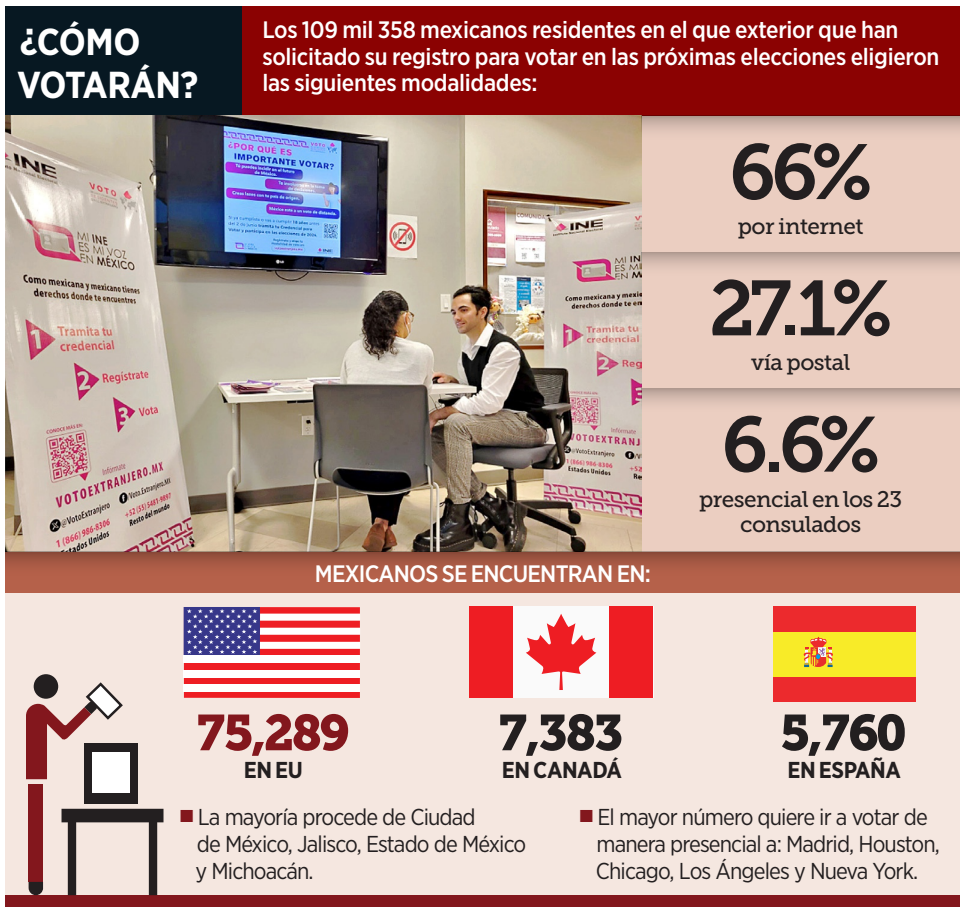
<style>
.page{position:relative;width:965px;height:916px;background:#fff}
.page>*{position:absolute;margin:0;border:0;box-sizing:border-box;transform-origin:0 0}
.t1{font:77.5px "Museo Slab 700";color:#231f20}
.t2{font:50px "Museo Slab 900";letter-spacing:-.045em;color:#231f20}
.t3{font:50px "Museo Slab 900";color:#83171d}
.t4{font:700 37.5px/42.5px "Gotham Narrow";letter-spacing:-.01em;color:#fff}
.t5{font:500 23.75px/26.2px "Gotham Narrow";letter-spacing:-.02em;color:#fff}
.t6{font:23px/27.2px "Gotham Narrow";letter-spacing:-.04em;color:#231f20}
.t7{font:700 23px "Gotham Narrow";letter-spacing:-.02em;color:#231f20}
.t8{font:22.5px/25px "Museo Slab 500";letter-spacing:-.025em;color:#231f20;text-align:center}
.s1{color:#83171d}
</style>
<div class="page">
<div style="left:5px;top:388px;width:955px;height:518px;background:#f5e7e0"></div>
<div style="left:5px;top:116px;width:955px;height:436px;background:#ebcec1"></div>
<div style="left:5px;top:552px;width:955px;height:41px;background:#b5614a"></div>
<div style="left:5px;top:7px;width:237px;height:109px;background:#071822"></div>
<div style="left:242px;top:7px;width:718px;height:109px;background:#8b0202"></div>
<div style="left:184px;top:607px;width:176px;height:91px;background:#ee1d23"></div>
<div style="left:184px;top:607px;width:76px;height:49px;background:#37378a"></div>
<div style="left:260px;top:614px;width:100px;height:7px;background:#fff"></div>
<div style="left:260px;top:628px;width:100px;height:7px;background:#fff"></div>
<div style="left:260px;top:642px;width:100px;height:7px;background:#fff"></div>
<div style="left:184px;top:656px;width:176px;height:7px;background:#fff"></div>
<div style="left:184px;top:670px;width:176px;height:7px;background:#fff"></div>
<div style="left:184px;top:684px;width:176px;height:7px;background:#fff"></div>
<svg style="left:187px;top:609px;width:70px;height:45px"></svg>
<div style="left:470px;top:606px;width:183px;height:92px;background:#fafafa"></div>
<div style="left:469px;top:606px;width:44px;height:92px;background:#ee1d23"></div>
<div style="left:610px;top:606px;width:43px;height:92px;background:#ee1d23"></div>
<svg style="left:526px;top:614px;width:70px;height:76px"></svg>
<div style="left:774px;top:677px;width:142px;height:25px;background:#ec2a2d"></div>
<div style="left:774px;top:607px;width:142px;height:25px;background:#ec2a2d"></div>
<div style="left:774px;top:632px;width:142px;height:45px;background:#f8eb28"></div>
<svg style="left:804px;top:637px;width:29px;height:30px"></svg>
<div style="left:5px;top:895px;width:955px;height:11px;background:#83171d"></div>
<div style="left:84px;top:743px;width:54px;height:61px;background:#231f20"></div>
<div style="left:92px;top:752px;width:38px;height:41px;background:#fff"></div>
<div style="left:29px;top:784px;width:14px;height:98px;background:#83171d"></div>
<svg style="left:29px;top:882px;width:14px;height:13px"></svg>
<svg style="left:26px;top:681px;width:97px;height:98px"></svg>
<svg style="left:62px;top:809px;width:101px;height:86px"></svg>
<div style="left:34px;top:674px;width:24px;height:25px;background:#231f20;border-radius:50%"></div>
<img style="left:5px;top:116px;width:637px;height:436px">
<svg style="left:642px;top:116px;width:318px;height:15px"></svg>
<svg style="left:642px;top:252px;width:318px;height:15px"></svg>
<svg style="left:642px;top:388px;width:318px;height:16px"></svg>
<svg style="left:5px;top:552px;width:955px;height:14px"></svg>
<h3 class="t4" style="left:17px;top:20px;width:183px">¿CÓMO<br>VOTARÁN?</h3>
<p class="t5" style="left:262px;top:17px;width:679px">Los 109 mil 358 mexicanos residentes en el que exterior que han solicitado su registro para votar en las próximas elecciones eligieron las siguientes modalidades:</p>
<h1 class="t1" style="left:729px;top:128px;width:145px">66%</h1>
<p class="t8" style="left:738px;top:214px;width:127px">por internet</p>
<h1 class="t1" style="left:709px;top:265px;width:185px">27.1%</h1>
<p class="t8" style="left:751px;top:350px;width:101px">vía postal</p>
<p class="t5" style="left:315px;top:560px;width:337px">mexicanos se encuentran en:</p>
<h1 class="t1" style="left:721px;top:401px;width:160px">6.6%</h1>
<p class="t8" style="left:699px;top:486px;width:205px">presencial en los 23 consulados</p>
<h2 class="t3" style="left:196px;top:704px;width:155px">75,289</h2>
<p class="t7" style="left:244px;top:755px;width:61px">EN EU</p>
<h2 class="t2" style="left:498px;top:704px;width:128px">7,383</h2>
<p class="t7" style="left:502px;top:755px;width:122px">EN CANADÁ</p>
<h2 class="t2" style="left:780px;top:704px;width:128px">5,760</h2>
<p class="t7" style="left:787px;top:755px;width:115px">EN ESPAÑA</p>
<p class="t6" style="left:196px;top:802px;width:332px;text-indent:-15px"><span class="s1">■</span> La mayoría procede de Ciudad<br>de México, Jalisco, Estado de México y Michoacán.</p>
<p class="t6" style="left:596px;top:802px;width:346px;text-indent:-16px"><span class="s1">■</span> El mayor número quiere ir a votar de manera presencial a: Madrid, Houston,<br>Chicago, Los Ángeles y Nueva York.</p>
</div>
